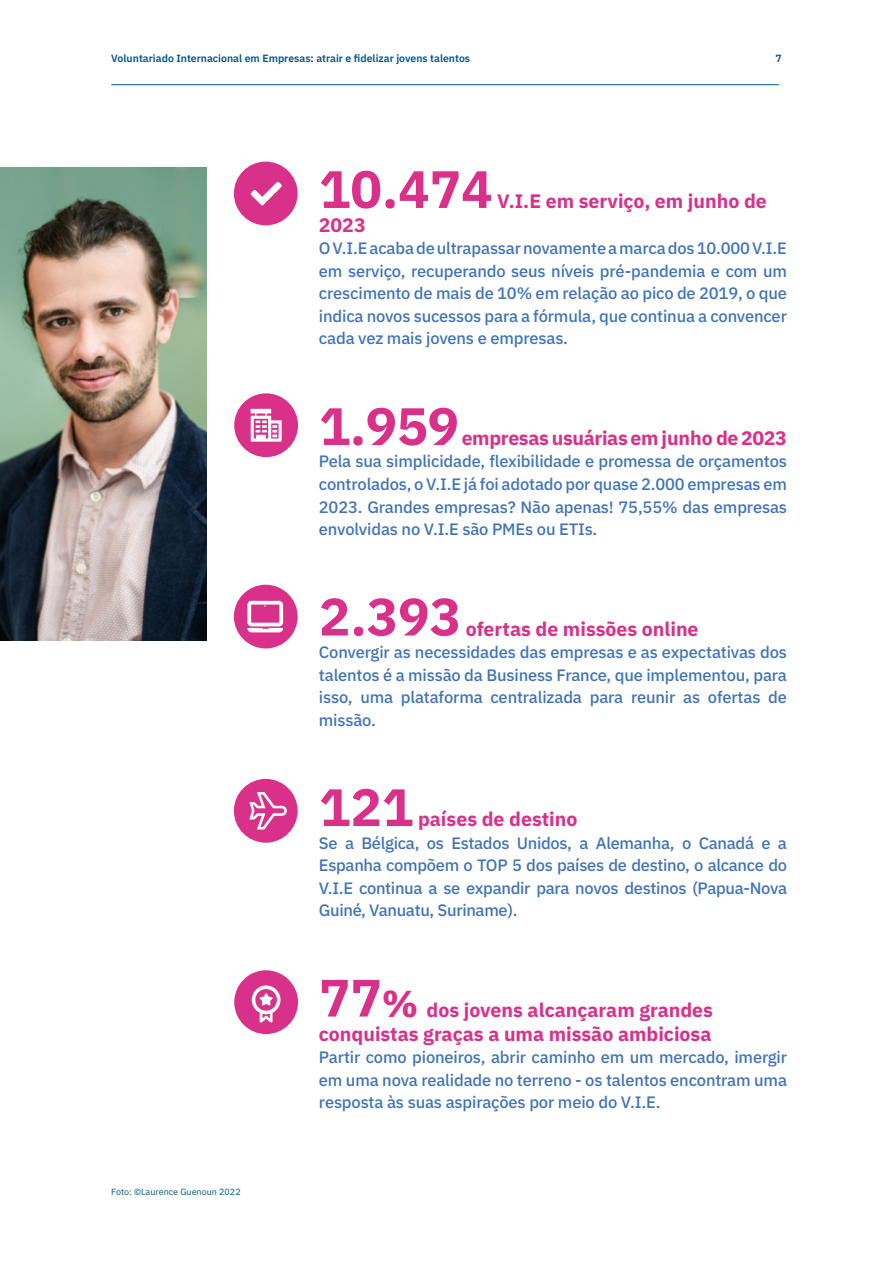
<style>
.page{position:relative;width:893px;height:1263px;background:#fff}
.page>*{position:absolute;margin:0;border:0;box-sizing:border-box;transform-origin:0 0}
.t1{font:700 52.5px "IBM Plex Sans";color:#d9318a}
.t2{font:700 19.5px/24px "IBM Plex Sans";color:#d9318a}
.t3{font:700 19.5px "IBM Plex Sans";letter-spacing:-.02em;color:#d9318a}
.t4{font:500 16.5px/22.5px "IBM Plex Sans";letter-spacing:-.01em;color:#4074b7;text-align:justify}
.t5{font:600 10.5px "IBM Plex Sans";color:#005487}
.t6{font:9px "IBM Plex Sans";color:#005487}
.s1{font-size:52.5px}
.s2{font-size:37.5px}
</style>
<div class="page">
<div style="left:234px;top:393px;width:64px;height:64px;background:#d9318a;border-radius:50%"></div>
<svg style="left:250px;top:409px;width:32px;height:33px"></svg>
<div style="left:234px;top:585px;width:64px;height:63px;background:#d9318a;border-radius:50%"></div>
<svg style="left:247px;top:601px;width:36px;height:31px"></svg>
<div style="left:234px;top:779px;width:64px;height:64px;background:#d9318a;border-radius:50%"></div>
<svg style="left:249px;top:792px;width:38px;height:37px"></svg>
<div style="left:234px;top:970px;width:64px;height:64px;background:#d9318a;border-radius:50%"></div>
<svg style="left:252px;top:985px;width:29px;height:38px"></svg>
<div style="left:234px;top:162px;width:64px;height:63px;background:#d9318a;border-radius:50%"></div>
<svg style="left:251px;top:182px;width:31px;height:24px"></svg>
<hr style="left:111px;top:84px;width:668px;height:1px;background:#005487">
<img style="left:0;top:167px;width:206px;height:473px">
<p class="t5" style="left:111px;top:50px;width:360px">Voluntariado Internacional em Empresas: atrair e fidelizar jovens talentos</p>
<p class="t5" style="left:775px;top:50px;width:8px">7</p>
<p class="t1" style="left:319px;top:148px;width:175px">10.474</p>
<p class="t2" style="left:497px;top:187px;width:271px">V.I.E em serviço, em junho de</p>
<p class="t2" style="left:319px;top:211px;width:48px">2023</p>
<p class="t4" style="left:319px;top:236px;width:470px">O V.I.E acaba de ultrapassar novamente a marca dos 10.000 V.I.E em serviço, recuperando seus níveis pré-pandemia e com um crescimento de mais de 10% em relação ao pico de 2019, o que indica novos sucessos para a fórmula, que continua a convencer cada vez mais jovens e empresas.</p>
<p class="t1" style="left:319px;top:385px;width:142px">1.959</p>
<p class="t3" style="left:462px;top:423px;width:327px">empresas usuárias em junho de 2023</p>
<p class="t4" style="left:319px;top:449px;width:470px">Pela sua simplicidade, flexibilidade e promessa de orçamentos controlados, o V.I.E já foi adotado por quase 2.000 empresas em 2023. Grandes empresas? Não apenas! 75,55% das empresas envolvidas no V.I.E são PMEs ou ETIs.</p>
<p class="t1" style="left:319px;top:575px;width:144px">2.393</p>
<p class="t2" style="left:466px;top:615px;width:234px">ofertas de missões online</p>
<p class="t4" style="left:319px;top:639px;width:470px">Convergir as necessidades das empresas e as expectativas dos talentos é a missão da Business France, que implementou, para isso, uma plataforma centralizada para reunir as ofertas de missão.</p>
<p class="t1" style="left:319px;top:766px;width:96px">121</p>
<p class="t2" style="left:418px;top:805px;width:161px">países de destino</p>
<p class="t4" style="left:319px;top:830px;width:470px">Se a Bélgica, os Estados Unidos, a Alemanha, o Canadá e a Espanha compõem o TOP 5 dos países de destino, o alcance do V.I.E continua a se expandir para novos destinos (Papua-Nova Guiné, Vanuatu, Suriname).</p>
<p class="t6" style="left:111px;top:1184px;width:131px">Foto: ©Laurence Guenoun 2022</p>
<p class="t2" style="left:319px;top:996px;width:396px"><span class="s1">77</span><span class="s2">%</span> dos jovens alcançaram grandes conquistas graças a uma missão ambiciosa</p>
<p class="t4" style="left:319px;top:1044px;width:470px">Partir como pioneiros, abrir caminho em um mercado, imergir em uma nova realidade no terreno - os talentos encontram uma resposta às suas aspirações por meio do V.I.E.</p>
</div>
